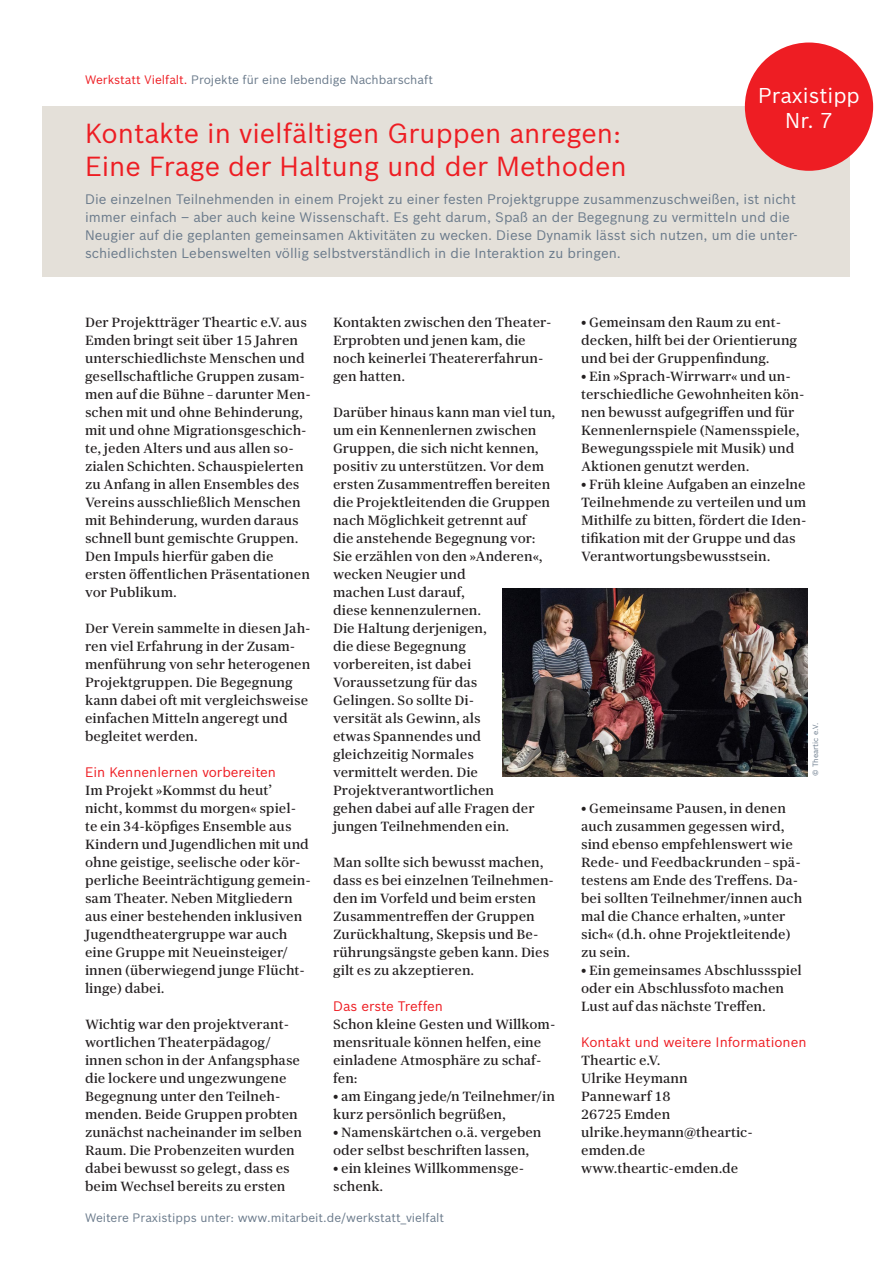
<style>
.page{position:relative;width:893px;height:1263px;background:#fff}
.page>*{position:absolute;margin:0;border:0;box-sizing:border-box;transform-origin:0 0}
.t1{font:27px/33px "Bosch Sans";color:#ee1d23}
.t2{font:21px/25.2px "Bosch Sans";color:#fff;text-align:center}
.t3{font:13.5px/18px "Bosch Serif";color:#231f20}
.t4{font:13.5px/18px "Bosch Sans";color:#6a7a8b}
.t5{font:13.5px "Bosch Sans";color:#ee1d23}
.t6{font:12px "Bosch Sans";color:#6a7a8b}
.t7{font:7.5px "Bosch Sans";color:#6a7a8b}
.s1{color:#ee1d23}
</style>
<div class="page">
<div style="left:43px;top:106px;width:807px;height:170px;background:#e4e0d9"></div>
<div style="left:745px;top:43px;width:128px;height:128px;background:#ee1d23;border-radius:50%"></div>
<img style="left:502px;top:589px;width:306px;height:187px">
<p class="t6" style="left:85px;top:72px;width:350px"><span class="s1">Werkstatt Vielfalt.</span> Projekte für eine lebendige Nachbarschaft</p>
<h2 class="t2" style="left:758px;top:82px;width:103px">Praxistipp<br>Nr. 7</h2>
<h1 class="t1" style="left:85px;top:117px;width:543px">Kontakte in vielfältigen Gruppen anregen:<br>Eine Frage der Haltung und der Methoden</h1>
<p class="t4" style="left:85px;top:190px;width:714px">Die einzelnen Teilnehmenden in einem Projekt zu einer festen Projektgruppe zusammenzuschweißen, ist nicht immer einfach – aber auch keine Wissenschaft. Es geht darum, Spaß an der Begegnung zu vermitteln und die Neugier auf die geplanten gemeinsamen Aktivitäten zu wecken. Diese Dynamik lässt sich nutzen, um die unter&shy;schiedlichsten Lebenswelten völlig selbstverständlich in die Interaktion zu bringen.</p>
<p class="t3" style="left:85px;top:313px;width:227px">Der Projektträger Theartic e.V. aus<br>Emden bringt seit über 15 Jahren unterschiedlichste Menschen und gesellschaftliche Gruppen zusam&shy;men auf die Bühne – darunter Men&shy;schen mit und ohne Behinderung, mit und ohne Migrationsgeschich&shy;te, jeden Alters und aus allen so&shy;zialen Schichten. Schauspielerten zu Anfang in allen Ensembles des<br>Vereins ausschließlich Menschen mit Behinderung, wurden daraus schnell bunt gemischte Gruppen.<br>Den Impuls hierfür gaben die ersten öffentlichen Präsentationen vor Publikum.</p>
<p class="t3" style="left:85px;top:619px;width:227px">Der Verein sammelte in diesen Jah&shy;ren viel Erfahrung in der Zusam&shy;menführung von sehr heterogenen<br>Projektgruppen. Die Begegnung kann dabei oft mit vergleichsweise einfachen Mitteln angeregt und begleitet werden.</p>
<p class="t5" style="left:85px;top:763px;width:193px">Ein Kennenlernen vorbereiten</p>
<p class="t3" style="left:85px;top:781px;width:227px">Im Projekt »Kommst du heut’ nicht, kommst du morgen« spiel&shy;te ein 34-köpfiges Ensemble aus<br>Kindern und Jugendlichen mit und ohne geistige, seelische oder kör&shy;perliche Beeinträchtigung gemein&shy;sam Theater. Neben Mitgliedern aus einer bestehenden inklusiven<br>Jugendtheatergruppe war auch eine Gruppe mit Neueinsteiger/ innen (überwiegend junge Flücht&shy;linge) dabei.</p>
<p class="t3" style="left:85px;top:1015px;width:218px">Wichtig war den projektverant&shy;wortlichen Theaterpädagog/ innen schon in der Anfangsphase die lockere und ungezwungene<br>Begegnung unter den Teilneh&shy;menden. Beide Gruppen probten zunächst nacheinander im selben<br>Raum. Die Probenzeiten wurden dabei bewusst so gelegt, dass es beim Wechsel bereits zu ersten</p>
<p class="t3" style="left:333px;top:313px;width:220px">Kontakten zwischen den Theater-<br>Erprobten und jenen kam, die noch keinerlei Theatererfahrun&shy;gen hatten.</p>
<p class="t3" style="left:333px;top:403px;width:224px">Darüber hinaus kann man viel tun, um ein Kennenlernen zwischen<br>Gruppen, die sich nicht kennen, positiv zu unterstützen. Vor dem ersten Zusammentreffen bereiten die Projektleitenden die Gruppen nach Möglichkeit getrennt auf<br>die anstehende Begegnung vor:<br>Sie erzählen von den »Anderen«, wecken Neugier und<br>machen Lust darauf,<br>diese kennenzulernen.<br>Die Haltung derjenigen,<br>die diese Begegnung<br>vorbereiten, ist dabei<br>Voraussetzung für das<br>Gelingen. So sollte Di-<br>versität als Gewinn, als<br>etwas Spannendes und gleichzeitig Normales<br>vermittelt werden. Die<br>Projektverantwortlichen<br>gehen dabei auf alle Fragen der jungen Teilnehmenden ein.</p>
<p class="t3" style="left:333px;top:852px;width:222px">Man sollte sich bewusst machen, dass es bei einzelnen Teilnehmen&shy;den im Vorfeld und beim ersten<br>Zusammentreffen der Gruppen<br>Zurückhaltung, Skepsis und Be&shy;rührungsängste geben kann. Dies gilt es zu akzeptieren.</p>
<p class="t5" style="left:333px;top:997px;width:111px">Das erste Treffen</p>
<p class="t3" style="left:333px;top:1014px;width:224px">Schon kleine Gesten und Willkom&shy;mensrituale können helfen, eine einladene Atmosphäre zu schaf&shy;fen:</p>
<p class="t3" style="left:333px;top:1086px;width:223px">• am Eingang jede/n Teilnehmer/in kurz persönlich begrüßen,</p>
<p class="t3" style="left:333px;top:1122px;width:210px">• Namenskärtchen o.ä. vergeben oder selbst beschriften lassen,</p>
<p class="t3" style="left:333px;top:1158px;width:193px">• ein kleines Willkommensge&shy;schenk.</p>
<p class="t6" style="left:85px;top:1210px;width:361px">Weitere Praxistipps unter: www.mitarbeit.de/werkstatt_vielfalt</p>
<p class="t3" style="left:581px;top:313px;width:218px">• Gemeinsam den Raum zu ent&shy;decken, hilft bei der Orientierung und bei der Gruppenfindung.</p>
<p class="t3" style="left:581px;top:367px;width:225px">• Ein »Sprach-Wirrwarr« und un&shy;terschiedliche Gewohnheiten kön&shy;nen bewusst aufgegriffen und für<br>Kennenlernspiele (Namensspiele,<br>Bewegungsspiele mit Musik) und<br>Aktionen genutzt werden.</p>
<p class="t3" style="left:581px;top:475px;width:227px">• Früh kleine Aufgaben an einzelne Teilnehmende zu verteilen und um Mithilfe zu bitten, fördert die Iden&shy;tifikation mit der Gruppe und das Verantwortungsbewusstsein.</p>
<p class="t7" style="left:811px;top:776px;width:55px;rotate:-90deg">© Theartic e.V.</p>
<p class="t3" style="left:581px;top:799px;width:223px">• Gemeinsame Pausen, in denen auch zusammen gegessen wird, sind ebenso empfehlenswert wie<br>Rede- und Feedbackrunden – spä&shy;testens am Ende des Treffens. Da&shy;bei sollten Teilnehmer/innen auch mal die Chance erhalten, »unter sich« (d.h. ohne Projektleitende) zu sein.</p>
<p class="t3" style="left:581px;top:961px;width:222px">• Ein gemeinsames Abschlussspiel oder ein Abschlussfoto machen<br>Lust auf das nächste Treffen.</p>
<p class="t5" style="left:581px;top:1033px;width:227px">Kontakt und weitere Informationen</p>
<p class="t3" style="left:581px;top:1051px;width:173px">Theartic e.V.<br>Ulrike Heymann<br>Pannewarf 18<br>26725 Emden ulrike.heymann@theartic&shy;emden.de www.theartic-emden.de</p>
</div>
